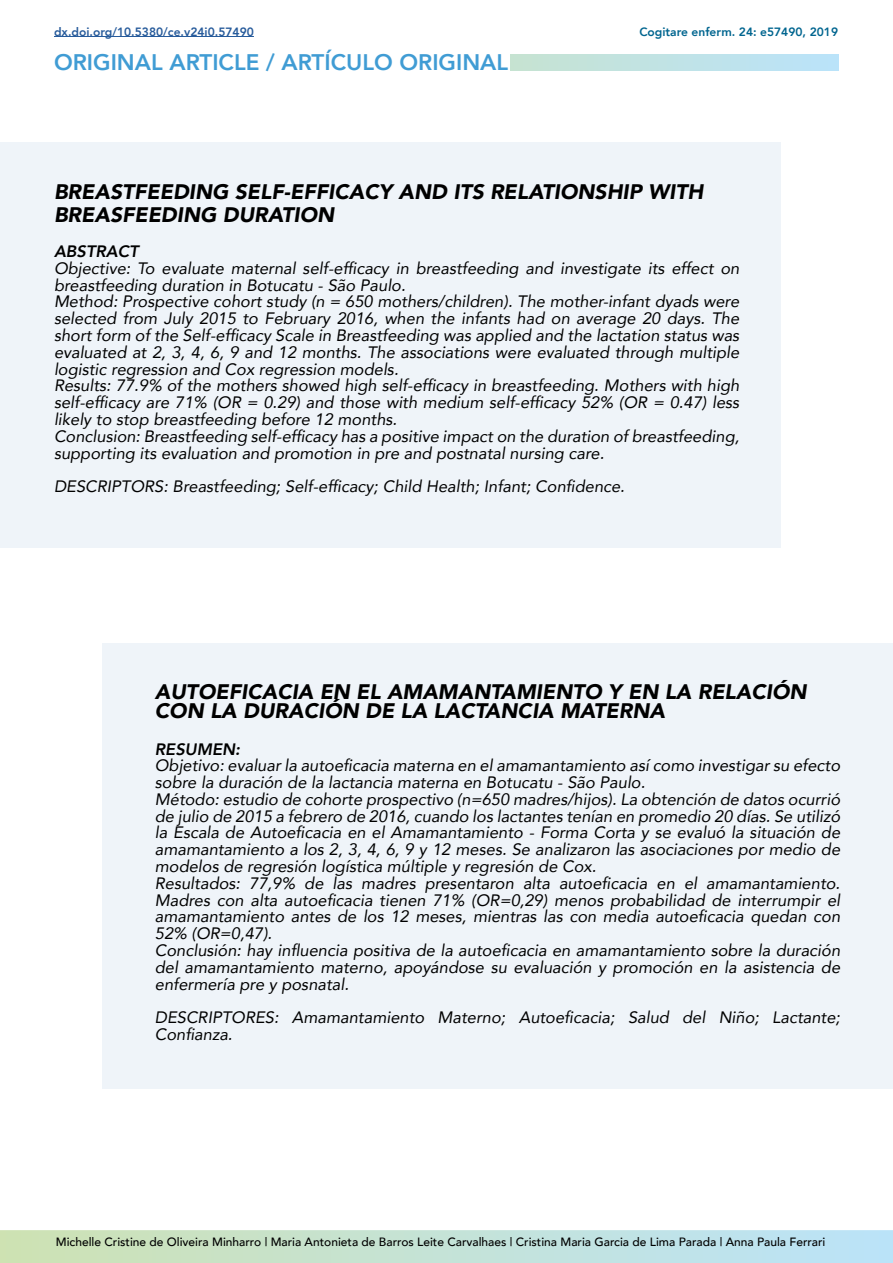
<style>
.page{position:relative;width:893px;height:1263px;background:#fff}
.page>*{position:absolute;margin:0;border:0;box-sizing:border-box;transform-origin:0 0}
.t1{font:800 22.5px "Avenir";color:#409cd4}
.t2{font:italic 900 21px/22.2px "Avenir";color:#000}
.t3{font:italic 16.5px/16.8px "Avenir";color:#000}
.t4{font:italic 800 16.5px "Avenir";color:#000}
.t5{font:500 12px "Avenir";color:#000}
.t6{font:800 12px "Avenir";color:#275b9b}
.t7{font:800 12px "Avenir";color:#00658f}
</style>
<div class="page">
<div style="left:0;top:142px;width:781px;height:405px;background:#eff4f9"></div>
<div style="left:102px;top:643px;width:791px;height:446px;background:#eff4f9"></div>
<svg style="left:0;top:1230px;width:893px;height:33px;background:#c4e2d6"></svg>
<div style="left:510px;top:54px;width:329px;height:17px;background:linear-gradient(to right,#c6e3d1,#bae3fa)"></div>
<hr style="left:54px;top:36px;width:200px;height:1px;background:#275b9b">
<p class="t6" style="left:54px;top:22px;width:201px">dx.doi.org/10.5380/ce.v24i0.57490</p>
<p class="t7" style="left:639px;top:22px;width:200px">Cogitare enferm. 24: e57490, 2019</p>
<h1 class="t1" style="left:54px;top:45px;width:456px">ORIGINAL ARTICLE / ARTÍCULO ORIGINAL</h1>
<p class="t2" style="left:54px;top:181px;width:651px">BREASTFEEDING SELF-EFFICACY AND ITS RELATIONSHIP WITH<br>BREASFEEDING DURATION</p>
<p class="t4" style="left:54px;top:241px;width:86px">ABSTRACT</p>
<p class="t3" style="left:54px;top:259px;width:687px">Objective: To evaluate maternal self-efficacy in breastfeeding and investigate its effect on breastfeeding duration in Botucatu - São Paulo.<br>Method: Prospective cohort study (n = 650 mothers/children). The mother-infant dyads were selected from July 2015 to February 2016, when the infants had on average 20 days. The short form of the Self-efficacy Scale in Breastfeeding was applied and the lactation status was evaluated at 2, 3, 4, 6, 9 and 12 months. The associations were evaluated through multiple logistic regression and Cox regression models.<br>Results: 77.9% of the mothers showed high self-efficacy in breastfeeding. Mothers with high self-efficacy are 71% (OR = 0.29) and those with medium self-efficacy 52% (OR = 0.47) less likely to stop breastfeeding before 12 months.<br>Conclusion: Breastfeeding self-efficacy has a positive impact on the duration of breastfeeding, supporting its evaluation and promotion in pre and postnatal nursing care.</p>
<p class="t3" style="left:54px;top:478px;width:572px">DESCRIPTORS: Breastfeeding; Self-efficacy; Child Health; Infant; Confidence.</p>
<p class="t2" style="left:155px;top:682px;width:653px;line-height:19.2px">AUTOEFICACIA EN EL AMAMANTAMIENTO Y EN LA RELACIÓN<br>CON LA DURACIÓN DE LA LACTANCIA MATERNA</p>
<p class="t4" style="left:155px;top:739px;width:87px">RESUMEN:</p>
<p class="t3" style="left:155px;top:757px;width:687px">Objetivo: evaluar la autoeficacia materna en el amamantamiento así como investigar su efecto sobre la duración de la lactancia materna en Botucatu - São Paulo.<br>Método: estudio de cohorte prospectivo (n=650 madres/hijos). La obtención de datos ocurrió de julio de 2015 a febrero de 2016, cuando los lactantes tenían en promedio 20 días. Se utilizó la Escala de Autoeficacia en el Amamantamiento - Forma Corta y se evaluó la situación de amamantamiento a los 2, 3, 4, 6, 9 y 12 meses. Se analizaron las asociaciones por medio de modelos de regresión logística múltiple y regresión de Cox.<br>Resultados: 77,9% de las madres presentaron alta autoeficacia en el amamantamiento.<br>Madres con alta autoeficacia tienen 71% (OR=0,29) menos probabilidad de interrumpir el amamantamiento antes de los 12 meses, mientras las con media autoeficacia quedan con 52% (OR=0,47).<br>Conclusión: hay influencia positiva de la autoeficacia en amamantamiento sobre la duración del amamantamiento materno, apoyándose su evaluación y promoción en la asistencia de enfermería pre y posnatal.</p>
<p class="t3" style="left:155px;top:1009px;width:687px">DESCRIPTORES: Amamantamiento Materno; Autoeficacia; Salud del Niño; Lactante;<br>Confianza.</p>
<p class="t5" style="left:56px;top:1232px;width:771px">Michelle Cristine de Oliveira Minharro | Maria Antonieta de Barros Leite Carvalhaes | Cristina Maria Garcia de Lima Parada | Anna Paula Ferrari</p>
</div>
